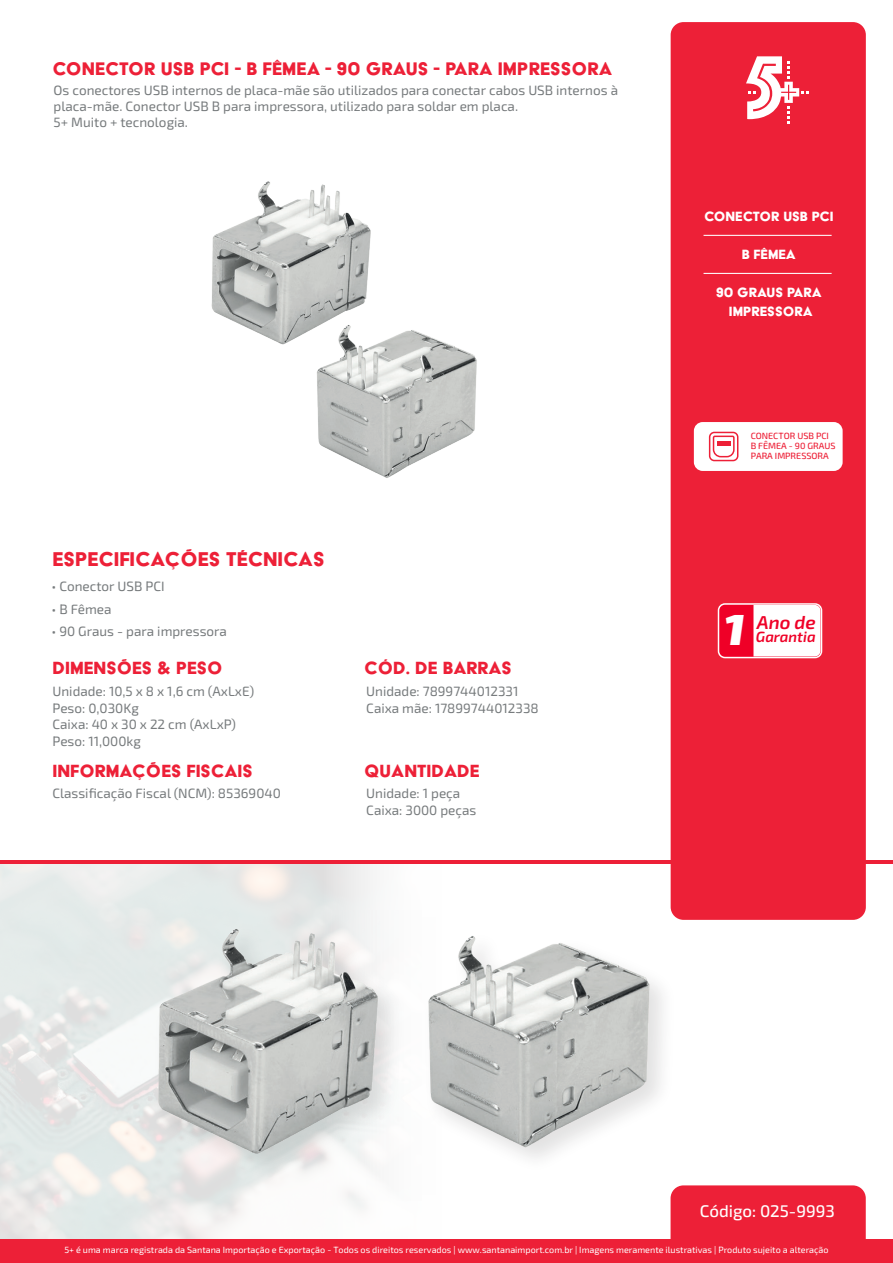
<style>
.page{position:relative;width:893px;height:1263px;background:#fff}
.page>*{position:absolute;margin:0;border:0;box-sizing:border-box;transform-origin:0 0}
.t1{font:italic 900 43.5px "Exo 2";color:#fff}
.t2{font:22.95px "Acier BAT Text Solid";color:#ed2037}
.t3{font:21px "Acier BAT Text Solid";letter-spacing:.005em;color:#ed2037}
.t4{font:20.4px "Acier BAT Text Solid";color:#ed2037}
.t5{font:italic 600 18.6px "Exo 2";color:#ef0027}
.t6{font:500 16.95px "Exo 2";color:#fff}
.t7{font:15.45px/18.6px "Acier BAT Text Solid";color:#fff;text-align:center}
.t8{font:italic 600 14.7px "Exo 2";color:#ef0027}
.t9{font:13.5px/16.5px "Exo 2";color:#777b7d}
.t10{font:9px "Exo 2";color:#fff}
.t11{font:500 9px/9.9px "Exo 2";color:#ed2037}
</style>
<div class="page">
<img style="left:0;top:863px;width:321px;height:376px">
<svg style="left:321px;top:863px;width:266px;height:346px"></svg>
<div style="left:671px;top:1185px;width:195px;height:54px;background:#ed2037"></div>
<div style="left:671px;top:22px;width:195px;height:898px;background:#ed2037;border-radius:13px"></div>
<svg style="left:746px;top:56px;width:63px;height:67px"></svg>
<hr style="left:1px;top:860px;width:892px;height:3px;background:#ed2037">
<div style="left:694px;top:422px;width:149px;height:49px;background:#fff;border-radius:9px"></div>
<div style="left:718px;top:604px;width:103px;height:53px;background:#ef0027;border-radius:6px"></div>
<div style="left:718px;top:603px;width:104px;height:55px;border:2px solid #fff;border-radius:6px"></div>
<div style="left:753px;top:605px;width:67px;height:51px;background:#fff"></div>
<div style="left:0;top:1239px;width:893px;height:24px;background:#ed2037"></div>
<hr style="left:703px;top:235px;width:129px;height:1px;background:#fff">
<hr style="left:703px;top:273px;width:129px;height:1px;background:#fff">
<img style="left:211px;top:181px;width:266px;height:297px">
<div style="left:709px;top:432px;width:29px;height:29px;border:2px solid #ed2037;border-radius:5px"></div>
<svg style="left:712px;top:435px;width:23px;height:23px"></svg>
<hr style="left:717px;top:442px;width:14px;height:4px;background:#ed2037">
<img style="left:138px;top:911px;width:283px;height:290px">
<img style="left:150px;top:923px;width:238px;height:245px">
<img style="left:409px;top:917px;width:287px;height:277px">
<img style="left:421px;top:929px;width:242px;height:232px">
<h3 class="t3" style="left:52px;top:58px;width:561px">CONECTOR USB PCI - B FÊMEA - 90 GRAUS - PARA IMPRESSORA</h3>
<p class="t9" style="left:54px;top:81px;width:566px">Os conectores USB internos de placa-mãe são utilizados para conectar cabos USB internos à placa-mãe. Conector USB B para impressora, utilizado para soldar em placa.<br>5+ Muito + tecnologia.</p>
<h2 class="t2" style="left:52px;top:547px;width:274px">ESPECIFICAÇÕES TÉCNICAS</h2>
<p class="t9" style="left:52px;top:578px;width:115px">• Conector USB PCI</p>
<p class="t9" style="left:52px;top:600px;width:62px">• B Fêmea</p>
<p class="t9" style="left:52px;top:623px;width:177px">• 90 Graus - para impressora</p>
<h3 class="t4" style="left:52px;top:657px;width:172px">DIMENSÕES &amp; PESO</h3>
<h3 class="t4" style="left:364px;top:657px;width:149px">CÓD. DE BARRAS</h3>
<p class="t9" style="left:52px;top:683px;width:203px">Unidade: 10,5 x 8 x 1,6 cm (AxLxE)<br>Peso: 0,030Kg<br>Caixa: 40 x 30 x 22 cm (AxLxP)<br>Peso: 11,000kg</p>
<p class="t9" style="left:366px;top:683px;width:174px">Unidade: 7899744012331<br>Caixa mãe: 17899744012338</p>
<h3 class="t4" style="left:52px;top:760px;width:202px">INFORMAÇÕES FISCAIS</h3>
<p class="t9" style="left:52px;top:785px;width:230px">Classificação Fiscal (NCM): 85369040</p>
<h3 class="t4" style="left:364px;top:760px;width:117px">QUANTIDADE</h3>
<p class="t9" style="left:366px;top:785px;width:112px">Unidade: 1 peça<br>Caixa: 3000 peças</p>
<p class="t7" style="left:704px;top:207px;width:131px">CONECTOR USB PCI</p>
<p class="t7" style="left:742px;top:245px;width:56px">B FÊMEA</p>
<p class="t7" style="left:716px;top:283px;width:107px">90 GRAUS PARA<br>IMPRESSORA</p>
<p class="t11" style="left:751px;top:431px;width:86px">CONECTOR USB PCI<br>B FÊMEA - 90 GRAUS<br>PARA IMPRESSORA</p>
<h1 class="t1" style="left:724px;top:595px;width:22px">1</h1>
<h3 class="t5" style="left:757px;top:609px;width:61px">Ano de</h3>
<p class="t8" style="left:756px;top:626px;width:61px">Garantia</p>
<p class="t6" style="left:700px;top:1199px;width:137px">Código: 025-9993</p>
<p class="t10" style="left:64px;top:1244px;width:766px">5+ é uma marca registrada da Santana Importação e Exportação - Todos os direitos reservados | www.santanaimport.com.br | Imagens meramente ilustrativas | Produto sujeito a alteração</p>
</div>
